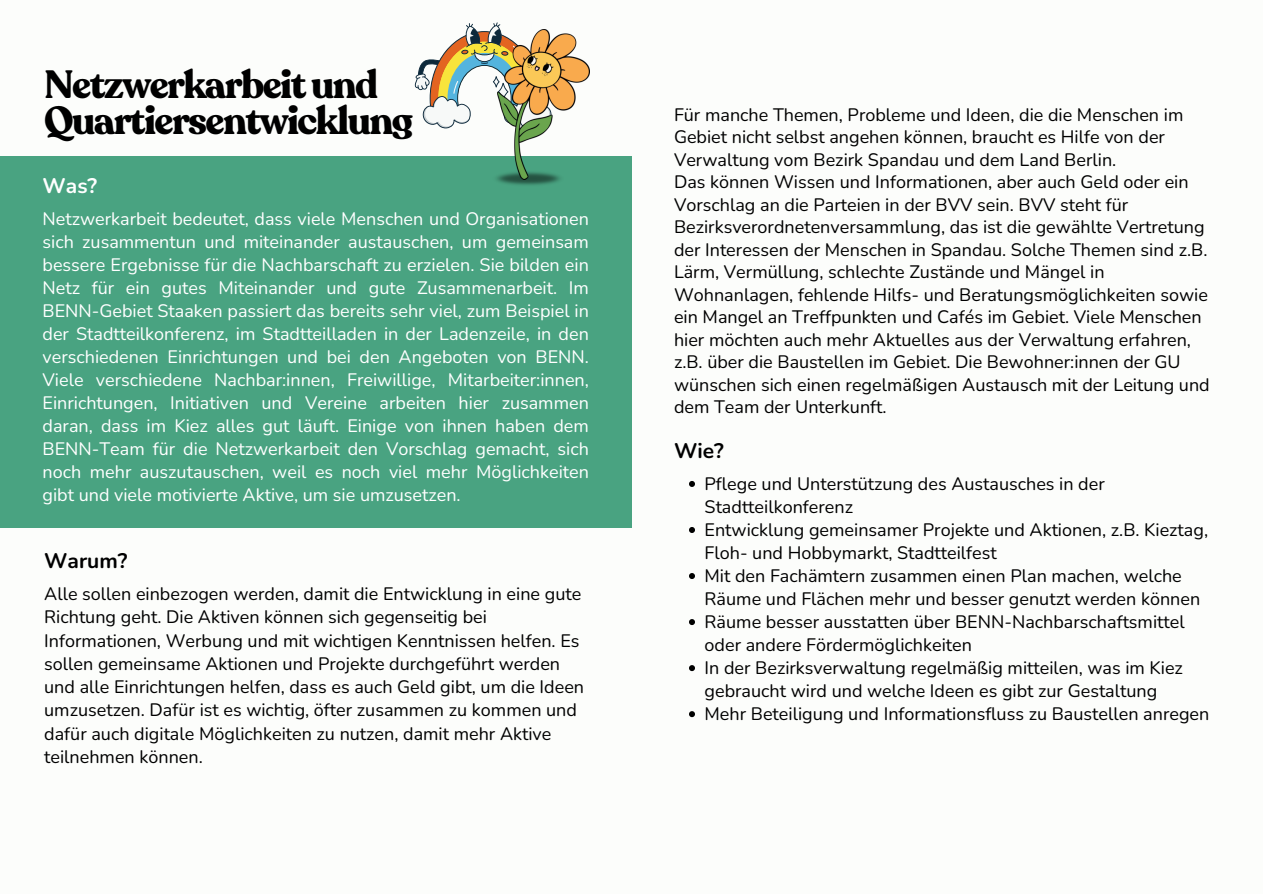
<style>
.page{position:relative;width:1263px;height:894px;background:#fff}
.page>*{position:absolute;margin:0;border:0;box-sizing:border-box;transform-origin:0 0}
.t1{font:39px/36px "Anonymous";letter-spacing:-.04em;color:#000}
.t2{font:700 21px "Nunito";color:#000}
.t3{font:700 21px "Nunito";color:#fff}
.t4{font:18px/22.5px "Nunito";color:#000}
.t5{font:18px/23px "Nunito";color:#fff;text-align:justify}
</style>
<div class="page">
<div style="left:0;top:0;width:1263px;height:893px;background:#fcfdfb"></div>
<div style="left:0;top:156px;width:631px;height:371px;background:#49a381"></div>
<svg style="left:415px;top:22px;width:132px;height:106px"></svg>
<img style="left:498px;top:30px;width:91px;height:150px">
<svg style="left:689px;top:481px;width:6px;height:6px"></svg>
<svg style="left:689px;top:527px;width:6px;height:6px"></svg>
<svg style="left:689px;top:573px;width:6px;height:6px"></svg>
<svg style="left:689px;top:619px;width:6px;height:6px"></svg>
<svg style="left:689px;top:665px;width:6px;height:6px"></svg>
<svg style="left:689px;top:711px;width:6px;height:6px"></svg>
<h1 class="t1" style="left:44px;top:69px;width:371px">Netzwerkarbeit und<br>Quartiersentwicklung</h1>
<p class="t3" style="left:43px;top:171px;width:56px">Was?</p>
<p class="t5" style="left:43px;top:206px;width:548px">Netzwerkarbeit bedeutet, dass viele Menschen und Organisationen sich zusammentun und miteinander austauschen, um gemeinsam bessere Ergebnisse für die Nachbarschaft zu erzielen. Sie bilden ein Netz für ein gutes Miteinander und gute Zusammenarbeit. Im BENN-Gebiet Staaken passiert das bereits sehr viel, zum Beispiel in der Stadtteilkonferenz, im Stadtteilladen in der Ladenzeile, in den verschiedenen Einrichtungen und bei den Angeboten von BENN.<br>Viele verschiedene Nachbar:innen, Freiwillige, Mitarbeiter:innen, Einrichtungen, Initiativen und Vereine arbeiten hier zusammen daran, dass im Kiez alles gut läuft. Einige von ihnen haben dem BENN-Team für die Netzwerkarbeit den Vorschlag gemacht, sich noch mehr auszutauschen, weil es noch viel mehr Möglichkeiten gibt und viele motivierte Aktive, um sie umzusetzen.</p>
<p class="t2" style="left:44px;top:546px;width:85px">Warum?</p>
<p class="t4" style="left:44px;top:581px;width:541px;line-height:23.2px">Alle sollen einbezogen werden, damit die Entwicklung in eine gute Richtung geht. Die Aktiven können sich gegenseitig bei Informationen, Werbung und mit wichtigen Kenntnissen helfen. Es sollen gemeinsame Aktionen und Projekte durchgeführt werden und alle Einrichtungen helfen, dass es auch Geld gibt, um die Ideen umzusetzen. Dafür ist es wichtig, öfter zusammen zu kommen und dafür auch digitale Möglichkeiten zu nutzen, damit mehr Aktive teilnehmen können.</p>
<p class="t4" style="left:674px;top:103px;width:537px">Für manche Themen, Probleme und Ideen, die die Menschen im Gebiet nicht selbst angehen können, braucht es Hilfe von der Verwaltung vom Bezirk Spandau und dem Land Berlin.<br>Das können Wissen und Informationen, aber auch Geld oder ein Vorschlag an die Parteien in der BVV sein. BVV steht für Bezirksverordnetenversammlung, das ist die gewählte Vertretung der Interessen der Menschen in Spandau. Solche Themen sind z.B.<br>Lärm, Vermüllung, schlechte Zustände und Mängel in Wohnanlagen, fehlende Hilfs- und Beratungsmöglichkeiten sowie ein Mangel an Treffpunkten und Cafés im Gebiet. Viele Menschen hier möchten auch mehr Aktuelles aus der Verwaltung erfahren, z.B. über die Baustellen im Gebiet. Die Bewohner:innen der GU wünschen sich einen regelmäßigen Austausch mit der Leitung und dem Team der Unterkunft.</p>
<p class="t2" style="left:674px;top:436px;width:51px">Wie?</p>
<p class="t4" style="left:705px;top:471px;width:506px;line-height:23px">Pflege und Unterstützung des Austausches in der Stadtteilkonferenz<br>Entwicklung gemeinsamer Projekte und Aktionen, z.B. Kieztag, Floh- und Hobbymarkt, Stadtteilfest<br>Mit den Fachämtern zusammen einen Plan machen, welche Räume und Flächen mehr und besser genutzt werden können Räume besser ausstatten über BENN-Nachbarschaftsmittel oder andere Fördermöglichkeiten<br>In der Bezirksverwaltung regelmäßig mitteilen, was im Kiez gebraucht wird und welche Ideen es gibt zur Gestaltung<br>Mehr Beteiligung und Informationsfluss zu Baustellen anregen</p>
</div>
